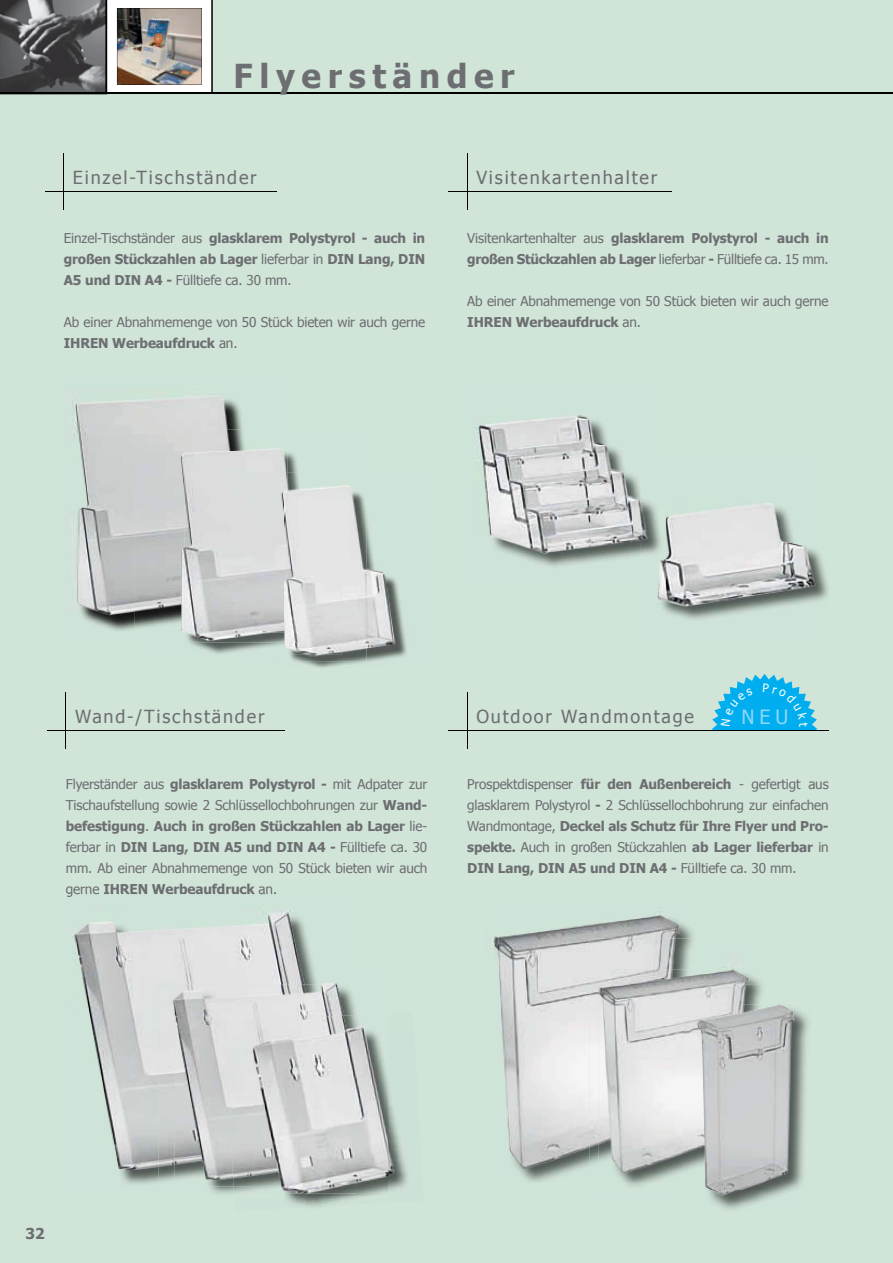
<style>
.page{position:relative;width:893px;height:1263px;background:#d0e4d8}
.page>*{position:absolute;margin:0;border:0;box-sizing:border-box;transform-origin:0 0}
.t1{font:700 33px "Tahoma";letter-spacing:.2em;color:#6d6e71}
.t2{font:19.65px "Tahoma";color:#8ed8f8}
.t3{font:18px "Tahoma";letter-spacing:.1em;color:#6d6e71}
.t4{font:700 15px "Tahoma";color:#6d6e71}
.t5{font:13.5px/21px "Tahoma";letter-spacing:-.01em;color:#6d6e71}
.t6{font:700 13.5px/21px "Tahoma";letter-spacing:-.01em;color:#6d6e71;text-align:justify}
.s1{font-weight:400}
.s2{font-weight:700}
</style>
<div class="page">
<hr style="left:0;top:92px;width:893px;height:2px;background:#000">
<hr style="left:45px;top:191px;width:231px;height:1px;background:#000">
<hr style="left:63px;top:153px;width:1px;height:57px;background:#000">
<img style="left:78px;top:399px;width:164px;height:232px">
<img style="left:134px;top:429px;width:147px;height:202px">
<img style="left:190px;top:642px;width:47px;height:12px">
<img style="left:187px;top:452px;width:111px;height:190px">
<img style="left:185px;top:451px;width:101px;height:180px">
<img style="left:299px;top:518px;width:108px;height:150px">
<img style="left:237px;top:477px;width:105px;height:174px">
<img style="left:237px;top:472px;width:61px;height:170px">
<img style="left:237px;top:472px;width:49px;height:159px">
<img style="left:290px;top:490px;width:77px;height:172px">
<img style="left:285px;top:490px;width:57px;height:165px">
<img style="left:285px;top:490px;width:13px;height:152px">
<img style="left:285px;top:490px;width:2px;height:142px">
<hr style="left:449px;top:191px;width:223px;height:1px;background:#000">
<hr style="left:467px;top:153px;width:1px;height:57px;background:#000">
<hr style="left:47px;top:730px;width:238px;height:1px;background:#000">
<hr style="left:65px;top:692px;width:1px;height:57px;background:#000">
<hr style="left:449px;top:730px;width:380px;height:1px;background:#000">
<hr style="left:467px;top:692px;width:1px;height:57px;background:#000">
<img style="left:480px;top:416px;width:160px;height:151px">
<img style="left:657px;top:503px;width:172px;height:117px">
<img style="left:657px;top:503px;width:9px;height:86px">
<img style="left:640px;top:496px;width:25px;height:73px">
<img style="left:659px;top:505px;width:7px;height:84px">
<img style="left:659px;top:505px;width:6px;height:64px">
<img style="left:494px;top:915px;width:199px;height:267px">
<img style="left:589px;top:938px;width:104px;height:244px">
<img style="left:629px;top:969px;width:132px;height:218px">
<img style="left:625px;top:1182px;width:58px;height:3px">
<img style="left:599px;top:969px;width:97px;height:213px">
<img style="left:765px;top:1004px;width:44px;height:195px">
<img style="left:683px;top:985px;width:82px;height:217px">
<svg style="left:683px;top:1182px;width:13px;height:3px"></svg>
<img style="left:683px;top:985px;width:13px;height:197px">
<img style="left:698px;top:1004px;width:68px;height:186px">
<img style="left:698px;top:1004px;width:3px;height:178px">
<img style="left:0;top:0;width:213px;height:92px">
<img style="left:67px;top:893px;width:32px;height:4px">
<img style="left:104px;top:893px;width:151px;height:1px">
<svg style="left:259px;top:893px;width:17px;height:1px"></svg>
<img style="left:76px;top:914px;width:237px;height:270px">
<img style="left:158px;top:968px;width:179px;height:216px">
<img style="left:174px;top:984px;width:181px;height:202px">
<img style="left:234px;top:1013px;width:129px;height:15px">
<img style="left:224px;top:1015px;width:131px;height:171px">
<img style="left:286px;top:1085px;width:122px;height:122px">
<img style="left:285px;top:1028px;width:103px;height:168px">
<img style="left:255px;top:1028px;width:101px;height:165px">
<img style="left:255px;top:1028px;width:100px;height:158px">
<svg style="left:712px;top:674px;width:105px;height:56px"></svg>
<h1 class="t1" style="left:234px;top:53px;width:282px">Flyerständer</h1>
<h3 class="t3" style="left:73px;top:165px;width:185px">Einzel-Tischständer</h3>
<p class="t6" style="left:64px;top:227px;width:363px"><span class="s1">Einzel-Tischständer aus</span> glasklarem Polystyrol - auch in großen Stückzahlen ab Lager <span class="s1">lieferbar in</span> DIN Lang, DIN A5 und DIN A4 - <span class="s1">Fülltiefe ca. 30 mm.</span></p>
<p class="t5" style="left:64px;top:311px;width:363px">Ab einer Abnahmemenge von 50 Stück bieten wir auch gerne<br><span class="s2">IHREN Werbeaufdruck</span> an.</p>
<h3 class="t3" style="left:476px;top:166px;width:182px">Visitenkartenhalter</h3>
<p class="t6" style="left:467px;top:227px;width:363px"><span class="s1">Visitenkartenhalter aus</span> glasklarem Polystyrol - auch in großen Stückzahlen ab Lager <span class="s1">lieferbar</span> - <span class="s1">Fülltiefe ca. 15 mm.</span></p>
<p class="t5" style="left:467px;top:290px;width:363px">Ab einer Abnahmemenge von 50 Stück bieten wir auch gerne<br><span class="s2">IHREN Werbeaufdruck</span> an.</p>
<h3 class="t3" style="left:75px;top:705px;width:191px">Wand-/Tischständer</h3>
<p class="t5" style="left:66px;top:773px;width:363px;text-align:justify">Flyerständer aus <span class="s2">glasklarem Polystyrol -</span> mit Adpater zur Tischaufstellung sowie 2 Schlüssellochbohrungen zur <span class="s2">Wand&shy;befestigung</span>. <span class="s2">Auch in großen Stückzahlen ab Lager</span> lie&shy;ferbar in <span class="s2">DIN Lang, DIN A5 und DIN A4 -</span> Fülltiefe ca. 30 mm. Ab einer Abnahmemenge von 50 Stück bieten wir auch gerne <span class="s2">IHREN Werbeaufdruck</span> an.</p>
<h3 class="t3" style="left:476px;top:704px;width:219px">Outdoor Wandmontage</h3>
<h2 class="t2" style="left:742px;top:704px;width:48px">NEU</h2>
<p class="t5" style="left:467px;top:773px;width:363px;text-align:justify">Prospektdispenser <span class="s2">für den Außenbereich</span> - gefertigt aus glasklarem Polystyrol <span class="s2">-</span> 2 Schlüssellochbohrung zur einfachen Wandmontage, <span class="s2">Deckel als Schutz für Ihre Flyer und Pro&shy;spekte.</span> Auch in großen Stückzahlen <span class="s2">ab Lager lieferbar</span> in <span class="s2">DIN Lang, DIN A5 und DIN A4 -</span> Fülltiefe ca. 30 mm.</p>
<p class="t4" style="left:26px;top:1223px;width:21px">32</p>
</div>
